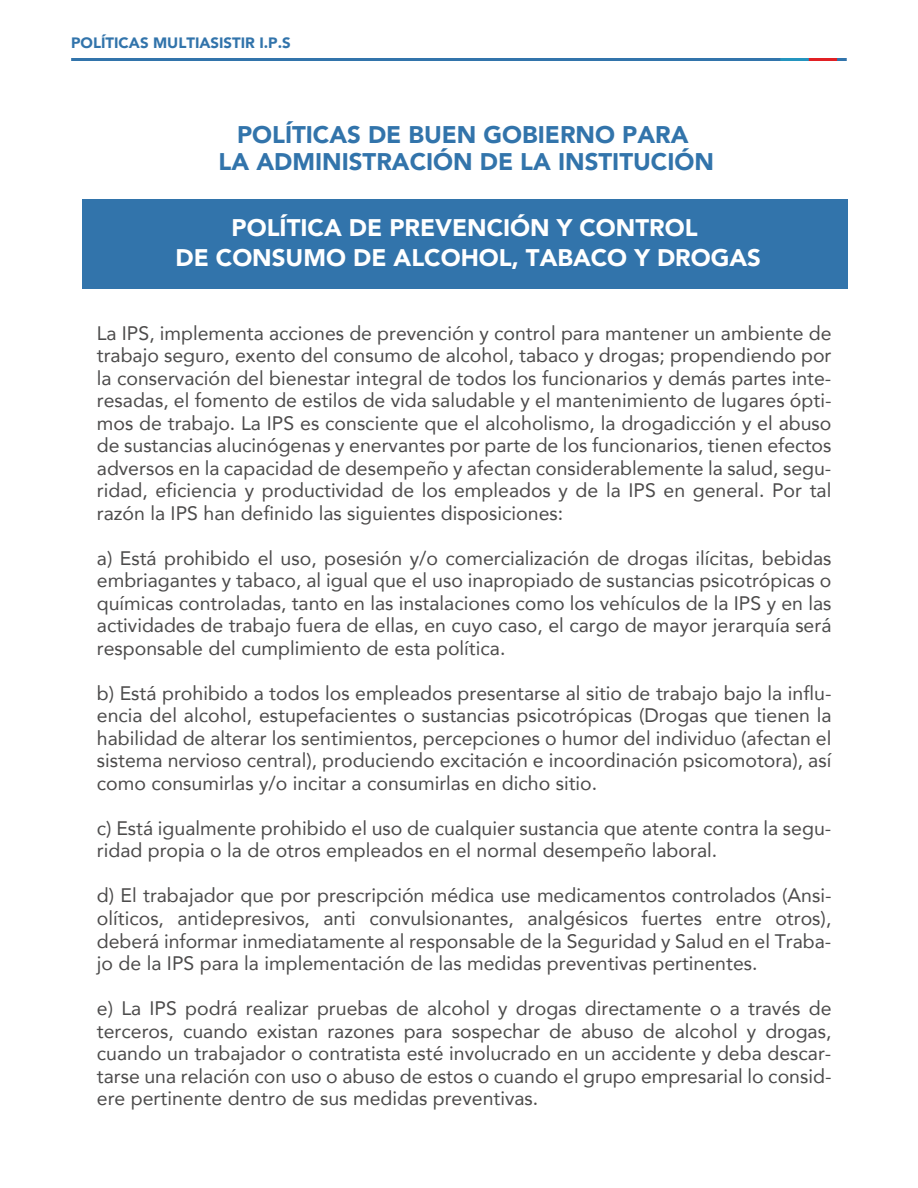
<style>
.page{position:relative;width:918px;height:1188px;background:#fff}
.page>*{position:absolute;margin:0;border:0;box-sizing:border-box;transform-origin:0 0}
.t1{font:900 24px/30px "Avenir";color:#fff;text-align:center}
.t2{font:900 24px/27px "Avenir";color:#3274ab;text-align:center}
.t3{font:19.5px/22.5px "Avenir";color:#4c4b4b;text-align:justify}
.t4{font:900 15px "Avenir";color:#3274ab}
</style>
<div class="page">
<hr style="left:71px;top:58px;width:776px;height:3px;background:#3274ab">
<hr style="left:780px;top:58px;width:41px;height:3px;background:#2495bf">
<hr style="left:809px;top:58px;width:28px;height:3px;background:#e12024">
<div style="left:82px;top:199px;width:766px;height:90px;background:#3274ab"></div>
<p class="t4" style="left:71px;top:30px;width:221px">POLÍTICAS MULTIASISTIR I.P.S</p>
<p class="t2" style="left:219px;top:121px;width:497px">POLÍTICAS DE BUEN GOBIERNO PARA<br>LA ADMINISTRACIÓN DE LA INSTITUCIÓN</p>
<p class="t1" style="left:175px;top:212px;width:587px">POLÍTICA DE PREVENCIÓN Y CONTROL<br>DE CONSUMO DE ALCOHOL, TABACO Y DROGAS</p>
<p class="t3" style="left:97px;top:321px;width:736px">La IPS, implementa acciones de prevención y control para mantener un ambiente de trabajo seguro, exento del consumo de alcohol, tabaco y drogas; propendiendo por la conservación del bienestar integral de todos los funcionarios y demás partes inte&shy;resadas, el fomento de estilos de vida saludable y el mantenimiento de lugares ópti&shy;mos de trabajo. La IPS es consciente que el alcoholismo, la drogadicción y el abuso de sustancias alucinógenas y enervantes por parte de los funcionarios, tienen efectos adversos en la capacidad de desempeño y afectan considerablemente la salud, segu&shy;ridad, eficiencia y productividad de los empleados y de la IPS en general. Por tal razón la IPS han definido las siguientes disposiciones:</p>
<p class="t3" style="left:97px;top:546px;width:736px">a) Está prohibido el uso, posesión y/o comercialización de drogas ilícitas, bebidas embriagantes y tabaco, al igual que el uso inapropiado de sustancias psicotrópicas o químicas controladas, tanto en las instalaciones como los vehículos de la IPS y en las actividades de trabajo fuera de ellas, en cuyo caso, el cargo de mayor jerarquía será responsable del cumplimiento de esta política.</p>
<p class="t3" style="left:97px;top:681px;width:736px">b) Está prohibido a todos los empleados presentarse al sitio de trabajo bajo la influ&shy;encia del alcohol, estupefacientes o sustancias psicotrópicas (Drogas que tienen la habilidad de alterar los sentimientos, percepciones o humor del individuo (afectan el sistema nervioso central), produciendo excitación e incoordinación psicomotora), así como consumirlas y/o incitar a consumirlas en dicho sitio.</p>
<p class="t3" style="left:97px;top:816px;width:736px">c) Está igualmente prohibido el uso de cualquier sustancia que atente contra la segu&shy;ridad propia o la de otros empleados en el normal desempeño laboral.</p>
<p class="t3" style="left:97px;top:884px;width:736px">d) El trabajador que por prescripción médica use medicamentos controlados (Ansi&shy;olíticos, antidepresivos, anti convulsionantes, analgésicos fuertes entre otros), deberá informar inmediatamente al responsable de la Seguridad y Salud en el Traba&shy;jo de la IPS para la implementación de las medidas preventivas pertinentes.</p>
<p class="t3" style="left:97px;top:996px;width:736px">e) La IPS podrá realizar pruebas de alcohol y drogas directamente o a través de terceros, cuando existan razones para sospechar de abuso de alcohol y drogas, cuando un trabajador o contratista esté involucrado en un accidente y deba descar&shy;tarse una relación con uso o abuso de estos o cuando el grupo empresarial lo consid&shy;ere pertinente dentro de sus medidas preventivas.</p>
</div>
